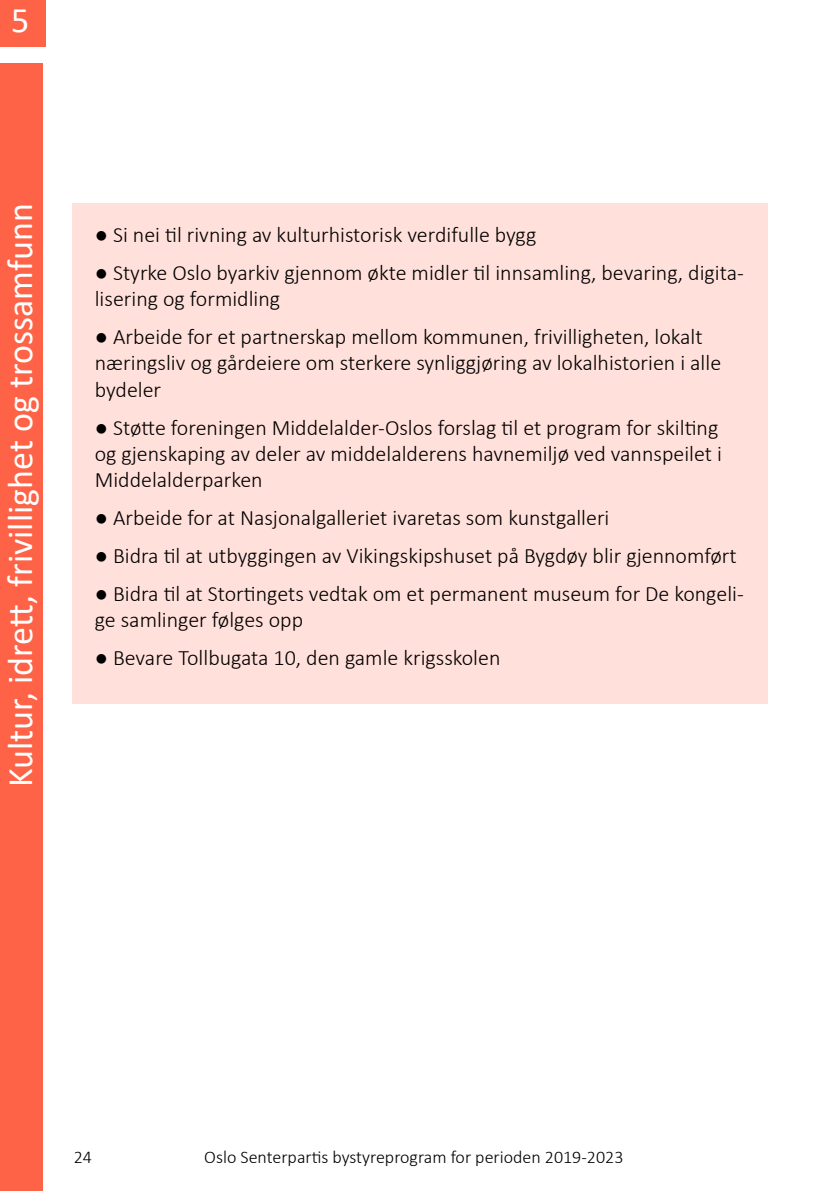
<style>
.page{position:relative;width:840px;height:1191px;background:#fff}
.page>*{position:absolute;margin:0;border:0;box-sizing:border-box;transform-origin:0 0}
.t1{font:36px "Calibri";color:#fff}
.t2{font:300 22px/26.4px "Calibri";color:#000}
.t3{font:300 18px "Calibri";color:#000}
</style>
<div class="page">
<div style="left:72px;top:203px;width:695px;height:500px;background:#ffe0da"></div>
<div style="left:0;top:63px;width:43px;height:1128px;background:#ff6347"></div>
<div style="left:0;top:0;width:46px;height:46px;background:#ff6347"></div>
<h1 class="t1" style="left:11px;top:-5px;width:20px">5</h1>
<h1 class="t1" style="left:-5px;top:787px;width:585px;rotate:-90deg">Kultur, idrett, frivillighet og trossamfunn</h1>
<p class="t2" style="left:95px;top:221px;width:443px">● Si nei til rivning av kulturhistorisk verdifulle bygg</p>
<p class="t2" style="left:95px;top:259px;width:650px">● Styrke Oslo byarkiv gjennom økte midler til innsamling, bevaring, digita&shy;lisering og formidling</p>
<p class="t2" style="left:95px;top:323px;width:627px">● Arbeide for et partnerskap mellom kommunen, frivilligheten, lokalt næringsliv og gårdeiere om sterkere synliggjøring av lokalhistorien i alle bydeler</p>
<p class="t2" style="left:95px;top:414px;width:628px">● Støtte foreningen Middelalder-Oslos forslag til et program for skilting og gjenskaping av deler av middelalderens havnemiljø ved vannspeilet i<br>Middelalderparken</p>
<p class="t2" style="left:95px;top:504px;width:516px">● Arbeide for at Nasjonalgalleriet ivaretas som kunstgalleri</p>
<p class="t2" style="left:95px;top:542px;width:643px">● Bidra til at utbyggingen av Vikingskipshuset på Bygdøy blir gjennomført</p>
<p class="t2" style="left:95px;top:580px;width:650px">● Bidra til at Stortingets vedtak om et permanent museum for De kongeli&shy;ge samlinger følges opp</p>
<p class="t2" style="left:95px;top:644px;width:407px">● Bevare Tollbugata 10, den gamle krigsskolen</p>
<p class="t3" style="left:74px;top:1145px;width:20px">24</p>
<p class="t3" style="left:204px;top:1145px;width:420px">Oslo Senterpartis bystyreprogram for perioden 2019-2023</p>
</div>
